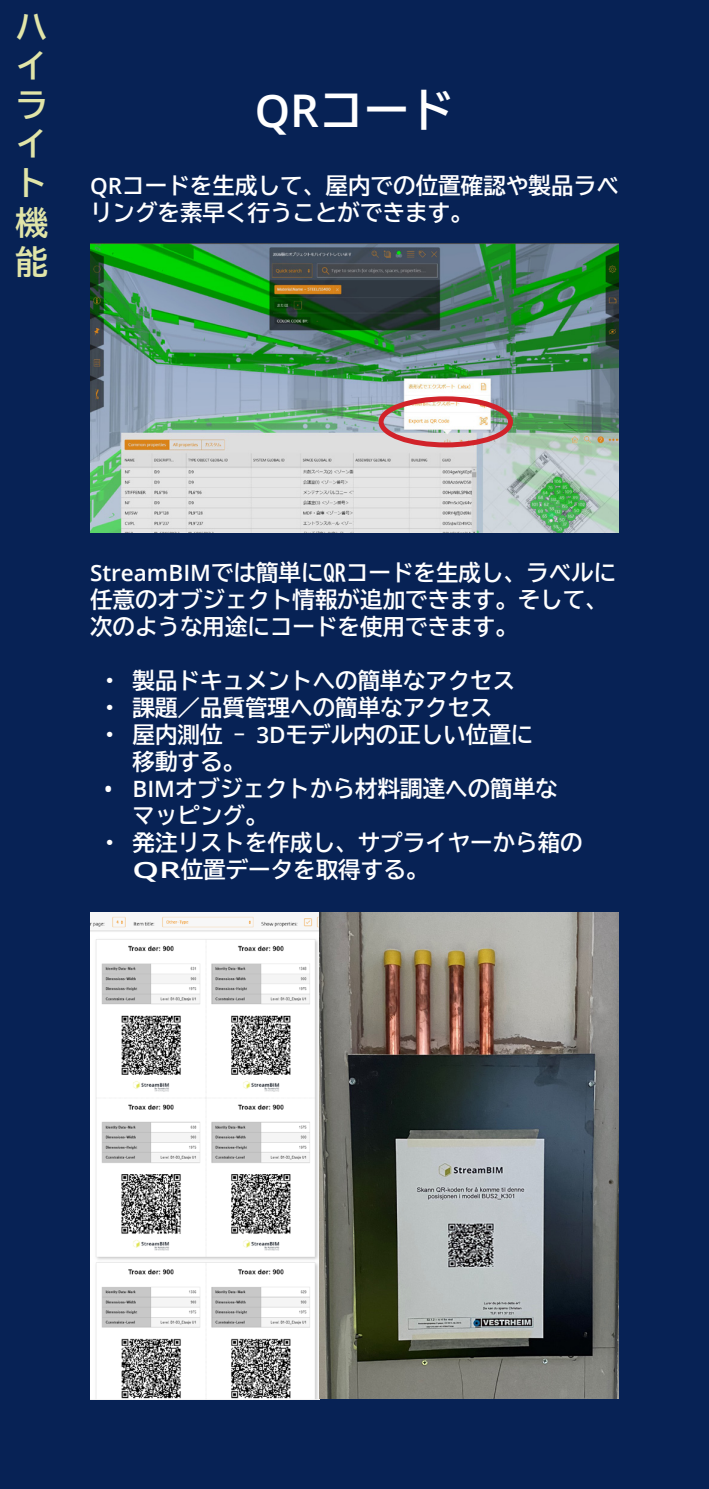
<style>
.page{position:relative;width:709px;height:1489px;background:#fff}
.page>*{position:absolute;margin:0;border:0;box-sizing:border-box;transform-origin:0 0}
.t1{font:45px "BIZ UD Gothic Bold";color:#fff}
.t2{font:32.5px/39px "BIZ UD Gothic Bold";color:#e1e5a8;text-align:justify}
.t3{font:22.5px/27px "BIZ UD Gothic Bold";color:#fff}
.s1{font-family:"Open Sans";font-weight:600}
</style>
<div class="page">
<div style="left:0;top:0;width:709px;height:1488px;background:#072255"></div>
<img style="left:90px;top:912px;width:529px;height:487px">
<img style="left:90px;top:243px;width:529px;height:289px">
<div style="left:378px;top:396px;width:135px;height:51px;border:5px solid #d1232a;border-radius:50%"></div>
<p class="t2" style="left:16px;top:8px;width:34px">ハイライト</p>
<p class="t2" style="left:16px;top:203px;width:34px">機</p>
<p class="t2" style="left:16px;top:242px;width:34px">能</p>
<p class="t1" style="left:255px;top:88px;width:201px"><span class="s1">QR</span>コード</p>
<p class="t3" style="left:90px;top:172px;width:530px"><span class="s1">QR</span>コードを生成して、屋内での位置確認や製品ラベリングを素早く行うことができます。</p>
<p class="t3" style="left:90px;top:559px;width:527px"><span class="s1">StreamBIM</span>では簡単にQRコードを生成し、ラベルに任意のオブジェクト情報が追加できます。そして、次のような用途にコードを使用できます。</p>
<p class="t3" style="left:104px;top:667px;width:412px">• 製品ドキュメントへの簡単なアクセス</p>
<p class="t3" style="left:104px;top:694px;width:390px">• 課題／品質管理への簡単なアクセス</p>
<p class="t3" style="left:133px;top:721px;width:402px;text-indent:-28px">• 屋内測位 - <span class="s1">3D</span>モデル内の正しい位置に移動する。</p>
<p class="t3" style="left:133px;top:775px;width:426px;text-indent:-28px"><span class="s1">• BIM</span>オブジェクトから材料調達への簡単なマッピング。</p>
<p class="t3" style="left:133px;top:829px;width:452px;text-indent:-28px">• 発注リストを作成し、サプライヤーから箱の<br><span class="s1">QR</span>位置データを取得する。</p>
</div>
